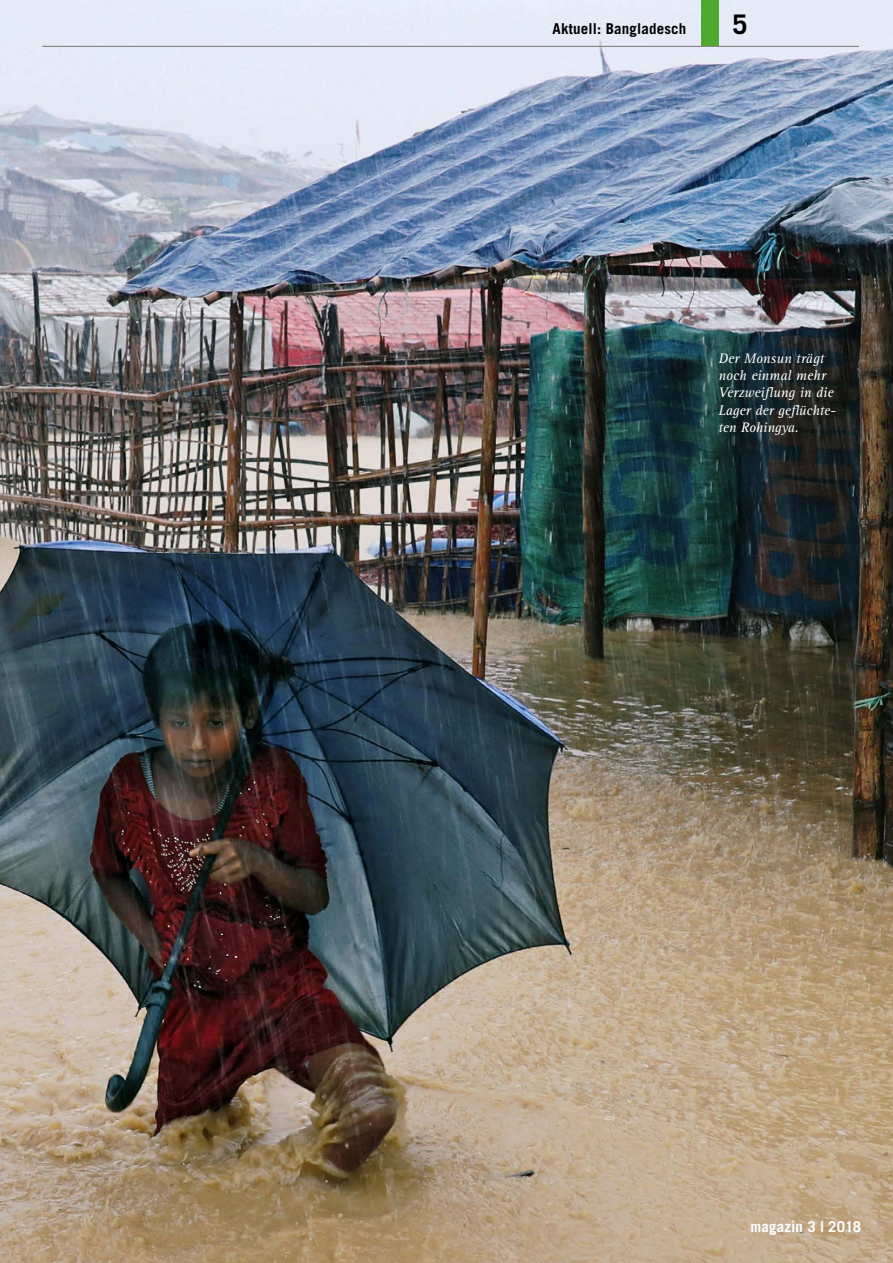
<style>
.page{position:relative;width:893px;height:1263px;background:#fff}
.page>*{position:absolute;margin:0;border:0;box-sizing:border-box;transform-origin:0 0}
.t1{font:700 27px "Trade Gothic LT";color:#000}
.t2{font:700 15px "Trade Gothic LT";letter-spacing:.01em;color:#000}
.t3{font:700 15px "Trade Gothic LT";letter-spacing:.01em;color:#fff}
.t4{font:italic 14.25px/17.2px "Rotis Serif";color:#fff}
</style>
<div class="page">
<img style="left:0;top:0;width:893px;height:1263px">
<div style="left:702px;top:0;width:17px;height:46px;background:#4fa830"></div>
<hr style="left:43px;top:46px;width:816px;height:1px;background:#878686">
<p class="t2" style="left:553px;top:20px;width:135px">Aktuell: Bangladesch</p>
<h1 class="t1" style="left:732px;top:8px;width:17px">5</h1>
<p class="t4" style="left:719px;top:350px;width:119px">Der Monsun trägt noch einmal mehr<br>Verzweiflung in die<br>Lager der geflüchte&shy;ten Rohingya.</p>
<p class="t3" style="left:750px;top:1217px;width:112px">magazin 3 | 2018</p>
</div>
